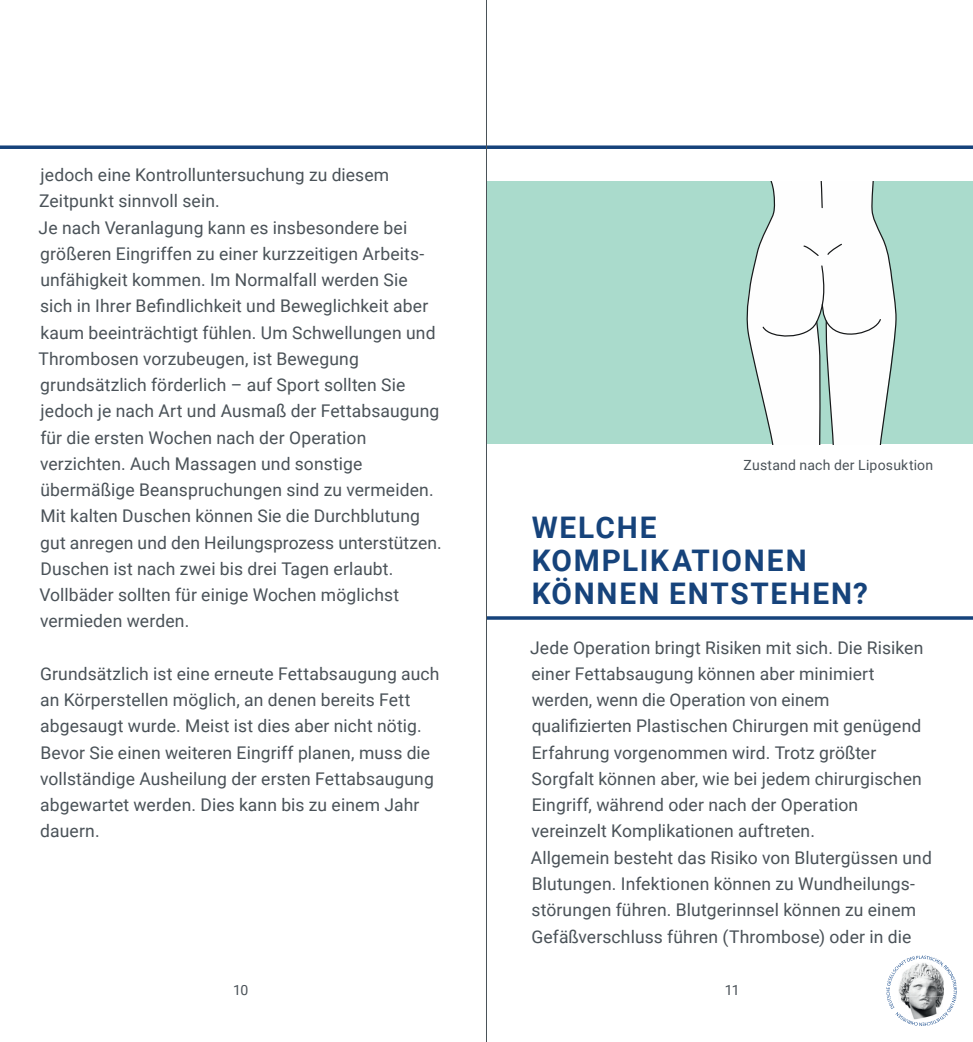
<style>
.page{position:relative;width:973px;height:1042px;background:#fff}
.page>*{position:absolute;margin:0;border:0;box-sizing:border-box;transform-origin:0 0}
.t1{font:700 29.75px/33.2px "Roboto";letter-spacing:.06em;color:#16437b}
.t2{font:17.5px/26.2px "Roboto";letter-spacing:.005em;color:#4a5258}
.t3{font:14px "Roboto";letter-spacing:.015em;color:#4a5258}
</style>
<div class="page">
<svg style="left:0;top:145px;width:972px;height:4px;fill:#17447b"></svg>
<svg style="left:886px;top:955px;width:71px;height:71px"></svg>
<svg style="left:487px;top:616px;width:485px;height:4px"></svg>
<div style="left:486px;top:181px;width:486px;height:263px;background:#aadbcc"></div>
<svg style="left:746px;top:181px;width:151px;height:263px"></svg>
<hr style="left:486px;top:0;width:1px;height:1042px;background:#4a5258">
<p class="t2" style="left:38px;top:161px;width:405px">jedoch eine Kontrolluntersuchung zu diesem Zeitpunkt sinnvoll sein.<br>Je nach Veranlagung kann es insbesondere bei größeren Eingriffen zu einer kurzzeitigen Arbeits&shy;unfähigkeit kommen. Im Normalfall werden Sie sich in Ihrer Befindlichkeit und Beweglichkeit aber kaum beeinträchtigt fühlen. Um Schwellungen und Thrombosen vorzubeugen, ist Bewegung grundsätzlich förderlich – auf Sport sollten Sie jedoch je nach Art und Ausmaß der Fettabsaugung für die ersten Wochen nach der Operation verzichten. Auch Massagen und sonstige übermäßige Beanspruchungen sind zu vermeiden.<br>Mit kalten Duschen können Sie die Durchblutung gut anregen und den Heilungsprozess unterstützen.<br>Duschen ist nach zwei bis drei Tagen erlaubt.<br>Vollbäder sollten für einige Wochen möglichst vermieden werden.</p>
<p class="t2" style="left:40px;top:660px;width:401px">Grundsätzlich ist eine erneute Fettabsaugung auch an Körperstellen möglich, an denen bereits Fett abgesaugt wurde. Meist ist dies aber nicht nötig.<br>Bevor Sie einen weiteren Eingriff planen, muss die vollständige Ausheilung der ersten Fettabsaugung abgewartet werden. Dies kann bis zu einem Jahr dauern.</p>
<p class="t3" style="left:743px;top:455px;width:191px">Zustand nach der Liposuktion</p>
<h1 class="t1" style="left:531px;top:509px;width:338px">WELCHE<br>KOMPLIKATIONEN<br>KÖNNEN ENTSTEHEN?</h1>
<p class="t2" style="left:530px;top:634px;width:403px">Jede Operation bringt Risiken mit sich. Die Risiken einer Fettabsaugung können aber minimiert werden, wenn die Operation von einem qualifizierten Plastischen Chirurgen mit genügend Erfahrung vorgenommen wird. Trotz größter Sorgfalt können aber, wie bei jedem chirurgischen Eingriff, während oder nach der Operation vereinzelt Komplikationen auftreten.<br>Allgemein besteht das Risiko von Blutergüssen und Blutungen. Infektionen können zu Wundheilungs&shy;störungen führen. Blutgerinnsel können zu einem Gefäßverschluss führen (Thrombose) oder in die</p>
<p class="t3" style="left:233px;top:980px;width:17px">10</p>
<p class="t3" style="left:724px;top:980px;width:16px">11</p>
</div>
